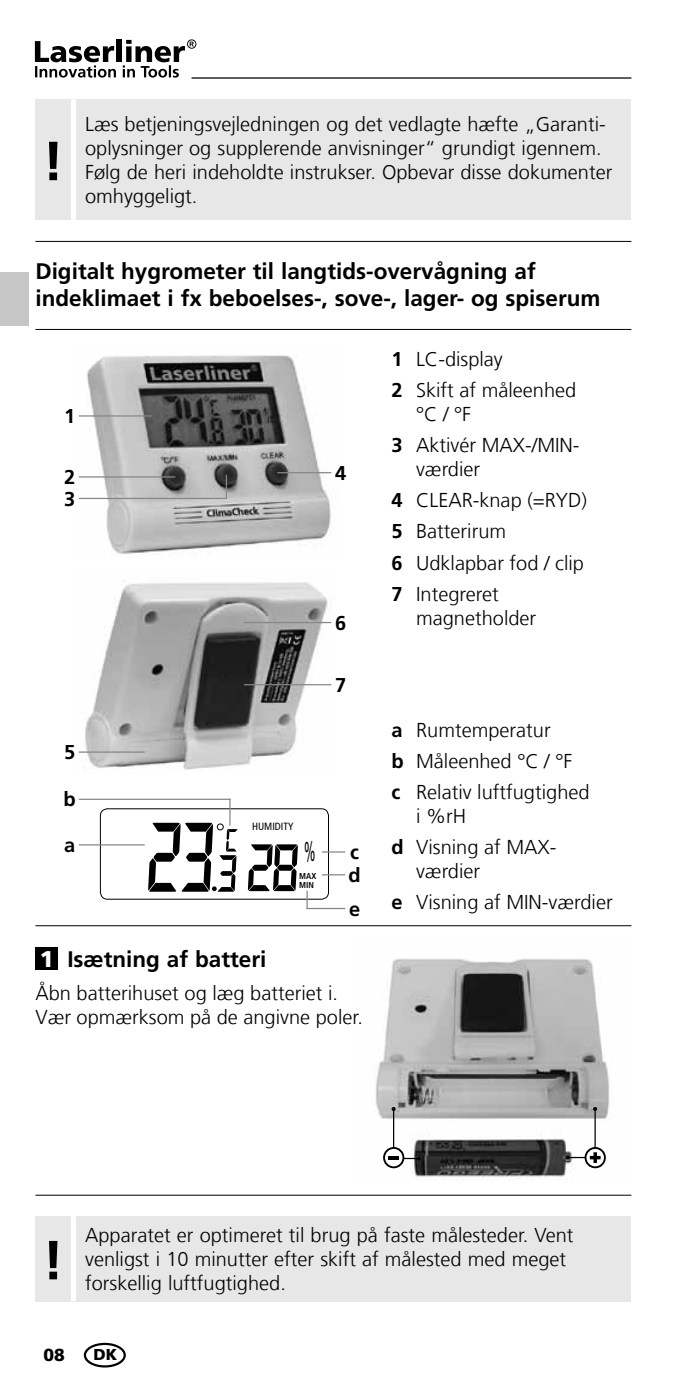
<style>
.page{position:relative;width:674px;height:1397px;background:#fff}
.page>*{position:absolute;margin:0;border:0;box-sizing:border-box;transform-origin:0 0}
.t1{font:700 55px "Frutiger LT Com";color:#000}
.t2{font:condensed 27.25px "Frutiger LT Com";color:#000;scale:.51 1}
.t3{font:700 22.5px/27px "Frutiger LT Com";color:#000}
.t4{font:300 20px/31px "Frutiger LT Com";color:#000}
.t5{font:700 20px/31px "Frutiger LT Com";color:#000}
.t6{font:900 17.5px "Frutiger LT Com";color:#000}
.t7{font:900 15.75px "Frutiger LT Com";color:#000}
.t8{font:condensed 10.5px "Frutiger LT Com";color:#000}
.t9{font:700 condensed 8.5px/9.2px "Frutiger LT Com";color:#000}
.s1{font-weight:900;font-size:22.75px;color:#fff}
</style>
<div class="page">
<hr style="left:191px;top:77px;width:440px;height:2px;background:#000">
<svg style="left:35px;top:39px;width:161px;height:39px"></svg>
<hr style="left:35px;top:241px;width:596px;height:1px;background:#000">
<img style="left:375px;top:958px;width:235px;height:222px">
<hr style="left:35px;top:329px;width:596px;height:1px;background:#000">
<hr style="left:35px;top:925px;width:596px;height:1px;background:#000">
<hr style="left:35px;top:1194px;width:596px;height:1px;background:#000">
<img style="left:78px;top:355px;width:254px;height:199px">
<img style="left:78px;top:580px;width:254px;height:190px">
<hr style="left:79px;top:415px;width:73px;height:1px;background:#878787">
<hr style="left:79px;top:476px;width:96px;height:1px;background:#878787">
<hr style="left:79px;top:751px;width:66px;height:1px;background:#878787">
<hr style="left:79px;top:497px;width:148px;height:2px;background:#878787">
<svg style="left:226px;top:474px;width:1px;height:23px"></svg>
<hr style="left:277px;top:472px;width:54px;height:1px;background:#878787">
<hr style="left:244px;top:622px;width:87px;height:1px;background:#878787">
<hr style="left:244px;top:684px;width:87px;height:1px;background:#878787">
<svg style="left:248px;top:844px;width:50px;height:47px"></svg>
<div style="left:100px;top:808px;width:229px;height:91px;border:1px solid #000;border-radius:7px"></div>
<svg style="left:404px;top:1156px;width:16px;height:4px"></svg>
<hr style="left:393px;top:1108px;width:1px;height:40px;background:#000">
<svg style="left:391px;top:1106px;width:4px;height:4px"></svg>
<svg style="left:384px;top:1147px;width:19px;height:20px"></svg>
<div style="left:383px;top:1146px;width:21px;height:21px;border:2px solid #000;border-radius:50%"></div>
<svg style="left:388px;top:1155px;width:11px;height:4px"></svg>
<hr style="left:594px;top:1108px;width:1px;height:40px;background:#000">
<svg style="left:592px;top:1106px;width:4px;height:4px"></svg>
<svg style="left:585px;top:1147px;width:19px;height:20px"></svg>
<div style="left:584px;top:1146px;width:21px;height:21px;border:2px solid #000;border-radius:50%"></div>
<svg style="left:565px;top:1151px;width:35px;height:11px"></svg>
<hr style="left:79px;top:844px;width:66px;height:1px;background:#878787">
<hr style="left:79px;top:798px;width:151px;height:1px;background:#878787">
<svg style="left:148px;top:798px;width:89px;height:93px"></svg>
<svg style="left:322px;top:851px;width:23px;height:1px"></svg>
<svg style="left:322px;top:874px;width:23px;height:1px"></svg>
<hr style="left:306px;top:907px;width:39px;height:2px;background:#878787">
<svg style="left:306px;top:890px;width:1px;height:19px"></svg>
<div style="left:84px;top:1342px;width:42px;height:25px;border:2px solid #000;border-radius:50%"></div>
<div style="left:35px;top:99px;width:596px;height:121px;background:#e7e7e7"></div>
<div style="left:71px;top:99px;width:5px;height:121px;background:#fff"></div>
<div style="left:35px;top:1215px;width:596px;height:85px;background:#e7e7e7"></div>
<div style="left:71px;top:1215px;width:5px;height:85px;background:#fff"></div>
<div style="left:35px;top:946px;width:23px;height:23px;background:#000"></div>
<div style="left:0;top:272px;width:28px;height:53px;background:#c6c6c6"></div>
<h1 class="t1" style="left:42px;top:129px;width:23px">!</h1>
<p class="t4" style="left:85px;top:112px;width:528px;line-height:24px">Læs betjeningsvejledningen og det vedlagte hæfte „Garanti&shy;oplysninger og supplerende anvisninger“ grundigt igennem.<br>Følg de heri indeholdte instrukser. Opbevar disse dokumenter omhyggeligt.</p>
<p class="t3" style="left:35px;top:258px;width:566px">Digitalt hygrometer til langtids-overvågning af indeklimaet i fx beboelses-, sove-, lager- og spiserum</p>
<p class="t4" style="left:416px;top:343px;width:161px">LC-display<br>Skift af måleenhed</p>
<p class="t4" style="left:416px;top:399px;width:165px">°C / °F<br>Aktivér MAX-/MIN-</p>
<p class="t4" style="left:416px;top:454px;width:172px">værdier<br>CLEAR-knap (=RYD)<br>Batterirum<br>Udklapbar fod / clip<br>Integreret</p>
<p class="t4" style="left:416px;top:602px;width:122px">magnetholder</p>
<p class="t5" style="left:391px;top:343px;width:13px">1<br>2</p>
<p class="t5" style="left:64px;top:400px;width:13px">1</p>
<p class="t5" style="left:391px;top:430px;width:13px">3</p>
<p class="t5" style="left:335px;top:457px;width:13px">4</p>
<p class="t5" style="left:64px;top:461px;width:13px">2</p>
<p class="t5" style="left:64px;top:483px;width:13px">3</p>
<p class="t5" style="left:391px;top:485px;width:13px;text-align:justify">4<br>5<br>6<br>7</p>
<p class="t5" style="left:335px;top:607px;width:13px">6</p>
<p class="t5" style="left:64px;top:736px;width:13px">5</p>
<p class="t5" style="left:64px;top:784px;width:14px">b</p>
<p class="t5" style="left:64px;top:829px;width:13px">a</p>
<p class="t5" style="left:335px;top:669px;width:13px">7</p>
<p class="t8" style="left:252px;top:820px;width:43px">HUMIDITY</p>
<h2 class="t2" style="left:304px;top:835px;width:24px">%</h2>
<p class="t9" style="left:299px;top:871px;width:19px">MAX<br>MIN</p>
<p class="t5" style="left:348px;top:840px;width:14px;line-height:22.8px">c d</p>
<p class="t5" style="left:349px;top:893px;width:13px">e</p>
<p class="t3" style="left:40px;top:945px;width:228px"><span class="s1">1</span> Isætning af batteri</p>
<p class="t4" style="left:35px;top:981px;width:329px;line-height:24px">Åbn batterihuset og læg batteriet i.<br>Vær opmærksom på de angivne poler.</p>
<p class="t5" style="left:391px;top:714px;width:14px;text-align:justify">a b c</p>
<p class="t5" style="left:391px;top:831px;width:14px">d</p>
<p class="t5" style="left:391px;top:886px;width:13px">e</p>
<p class="t4" style="left:416px;top:714px;width:175px">Rumtemperatur<br>Måleenhed °C / °F<br>Relativ luftfugtighed</p>
<p class="t4" style="left:416px;top:800px;width:142px">i %rH<br>Visning af MAX-</p>
<p class="t4" style="left:416px;top:855px;width:198px">værdier<br>Visning af MIN-værdier</p>
<h1 class="t1" style="left:42px;top:1227px;width:23px">!</h1>
<p class="t4" style="left:85px;top:1223px;width:489px;line-height:24px">Apparatet er optimeret til brug på faste målesteder. Vent venligst i 10 minutter efter skift af målested med meget forskellig luftfugtighed.</p>
<p class="t6" style="left:44px;top:1343px;width:23px">08</p>
<p class="t7" style="left:93px;top:1344px;width:25px">DK</p>
</div>
